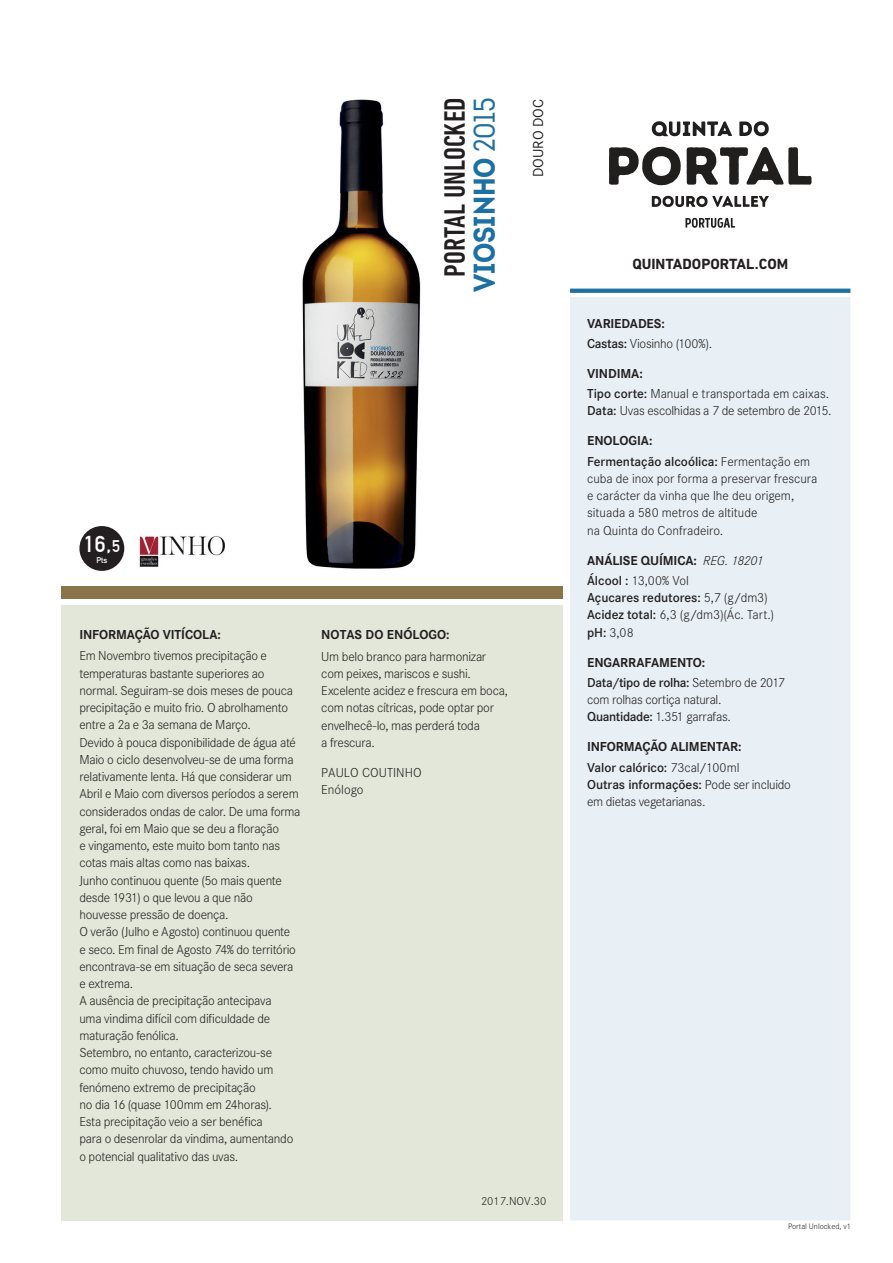
<style>
.page{position:relative;width:893px;height:1263px;background:#fff}
.page>*{position:absolute;margin:0;border:0;box-sizing:border-box;transform-origin:0 0}
.t1{font:500 condensed 30px "DIN Next LT Pro";color:#231f20}
.t2{font:30px "Intro Condensed Bold Caps";letter-spacing:-.005em;color:#1d70a2}
.t3{font:700 22.5px "DIN Alternate";color:#fff}
.t4{font:700 15px "DIN Next LT Pro";color:#231f20}
.t5{font:15px "Corporate S";color:#231f20}
.t6{font:300 13.5px/17.2px "Corporate S";letter-spacing:-.02em;color:#231f20}
.t7{font:300 13.5px/17.2px "Corporate S";color:#231f20}
.t8{font:700 13.5px/20.2px "Corporate S";letter-spacing:-.005em;color:#231f20}
.t9{font:600 13.5px/20.2px "Corporate S";letter-spacing:-.005em;color:#231f20}
.t10{font:300 12px "Corporate S";color:#231f20}
.t11{font:300 8.25px "Corporate S";color:#231f20}
.t12{font:700 8.1px "DIN Alternate";color:#fff}
.s1{font-family:"Intro Condensed Regular Caps"}
.s2{font-size:16.5px}
.s3{font-weight:700}
.s4{font-weight:600}
.s5{font-weight:300}
.s6{font-weight:300;font-style:italic}
</style>
<div class="page">
<div style="left:61px;top:605px;width:502px;height:615px;background:#e3e7d9"></div>
<div style="left:570px;top:297px;width:280px;height:923px;background:#e8f0f5"></div>
<svg style="left:652px;top:196px;width:117px;height:11px"></svg>
<svg style="left:609px;top:147px;width:72px;height:38px"></svg>
<svg style="left:687px;top:147px;width:125px;height:38px"></svg>
<svg style="left:652px;top:121px;width:80px;height:15px"></svg>
<svg style="left:739px;top:121px;width:30px;height:15px"></svg>
<svg style="left:685px;top:218px;width:50px;height:10px"></svg>
<svg style="left:570px;top:289px;width:280px;height:4px"></svg>
<div style="left:61px;top:586px;width:502px;height:12px;background:#8b734a"></div>
<img style="left:302px;top:99px;width:119px;height:470px">
<div style="left:79px;top:526px;width:45px;height:45px;background:#231f20;border-radius:50%"></div>
<img style="left:139px;top:536px;width:86px;height:31px">
<h1 class="t1" style="left:438px;top:277px;width:181px;rotate:-90deg">PORTAL UNLOCKED</h1>
<h1 class="t2" style="left:465px;top:292px;width:196px;rotate:-90deg">VIOSINHO <span class="s1">2015</span></h1>
<p class="t5" style="left:530px;top:177px;width:80px;rotate:-90deg">DOURO DOC</p>
<h2 class="t3" style="left:84px;top:527px;width:38px">16,<span class="s2">5</span></h2>
<p class="t12" style="left:96px;top:554px;width:13px">Pts</p>
<p class="t8" style="left:79px;top:625px;width:143px">INFORMAÇÃO VITÍCOLA:</p>
<p class="t6" style="left:79px;top:647px;width:223px">Em Novembro tivemos precipitação e temperaturas bastante superiores ao normal. Seguiram-se dois meses de pouca precipitação e muito frio. O abrolhamento entre a 2a e 3a semana de Março.<br>Devido à pouca disponibilidade de água até Maio o ciclo desenvolveu-se de uma forma relativamente lenta. Há que considerar um Abril e Maio com diversos períodos a serem considerados ondas de calor. De uma forma geral, foi em Maio que se deu a floração<br>e vingamento, este muito bom tanto nas cotas mais altas como nas baixas.<br>Junho continuou quente (5o mais quente desde 1931) o que levou a que não houvesse pressão de doença.<br>O verão (Julho e Agosto) continuou quente<br>e seco. Em final de Agosto 74% do território encontrava-se em situação de seca severa e extrema.<br>A ausência de precipitação antecipava<br>uma vindima difícil com dificuldade de maturação fenólica.<br>Setembro, no entanto, caracterizou-se como muito chuvoso, tendo havido um fenómeno extremo de precipitação<br>no dia 16 (quase 100mm em 24horas).<br>Esta precipitação veio a ser benéfica<br>para o desenrolar da vindima, aumentando o potencial qualitativo das uvas.</p>
<p class="t8" style="left:321px;top:625px;width:130px">NOTAS DO ENÓLOGO:</p>
<p class="t6" style="left:321px;top:647px;width:188px">Um belo branco para harmonizar com peixes, mariscos e sushi.<br>Excelente acidez e frescura em boca, com notas cítricas, pode optar por envelhecê-lo, mas perderá toda<br>a frescura.</p>
<p class="t7" style="left:321px;top:764px;width:102px">PAULO COUTINHO<br>Enólogo</p>
<p class="t10" style="left:481px;top:1194px;width:67px">2017.NOV.30</p>
<p class="t4" style="left:632px;top:255px;width:157px">QUINTADOPORTAL.COM</p>
<p class="t6" style="left:587px;top:313px;width:127px;line-height:20.2px"><span class="s3">VARIEDADES:<br></span><span class="s4">Castas:</span> Viosinho (100%).</p>
<p class="t7" style="left:587px;top:363px;width:244px;line-height:20.2px"><span class="s3">VINDIMA:<br></span><span class="s4">Tipo corte:</span> Manual e transportada em caixas.</p>
<p class="t6" style="left:587px;top:402px;width:246px"><span class="s4">Data:</span> Uvas escolhidas a 7 de setembro de 2015.</p>
<p class="t9" style="left:587px;top:431px;width:225px"><span class="s3">ENOLOGIA:<br></span>Fermentação alcoólica: <span class="s5">Fermentação em</span></p>
<p class="t7" style="left:587px;top:470px;width:232px">cuba de inox por forma a preservar frescura e carácter da vinha que lhe deu origem, situada a 580 metros de altitude<br>na Quinta do Confradeiro.</p>
<p class="t8" style="left:587px;top:550px;width:178px">ANÁLISE QUÍMICA: <span class="s6">REG. 18201<br></span><span class="s4">Álcool :</span> <span class="s5">13,00% Vol</span></p>
<p class="t7" style="left:587px;top:589px;width:189px"><span class="s4">Açucares redutores:</span> 5,7 (g/dm3)<br><span class="s4">Acidez total:</span> 6,3 (g/dm3)(Ác. Tart.) <span class="s4">pH:</span> 3,08</p>
<p class="t9" style="left:587px;top:652px;width:199px"><span class="s3">ENGARRAFAMENTO:<br></span>Data/tipo de rolha: <span class="s5">Setembro de 2017</span></p>
<p class="t6" style="left:587px;top:691px;width:145px">com rolhas cortiça natural.<br><span class="s4">Quantidade:</span> 1.351 garrafas.</p>
<p class="t8" style="left:587px;top:737px;width:156px">INFORMAÇÃO ALIMENTAR:<br><span class="s4">Valor calórico:</span> <span class="s5">73cal/100ml</span></p>
<p class="t6" style="left:587px;top:776px;width:205px"><span class="s4">Outras informações:</span> Pode ser incluido em dietas vegetarianas.</p>
<p class="t11" style="left:788px;top:1222px;width:65px">Portal Unlocked, v1</p>
</div>
